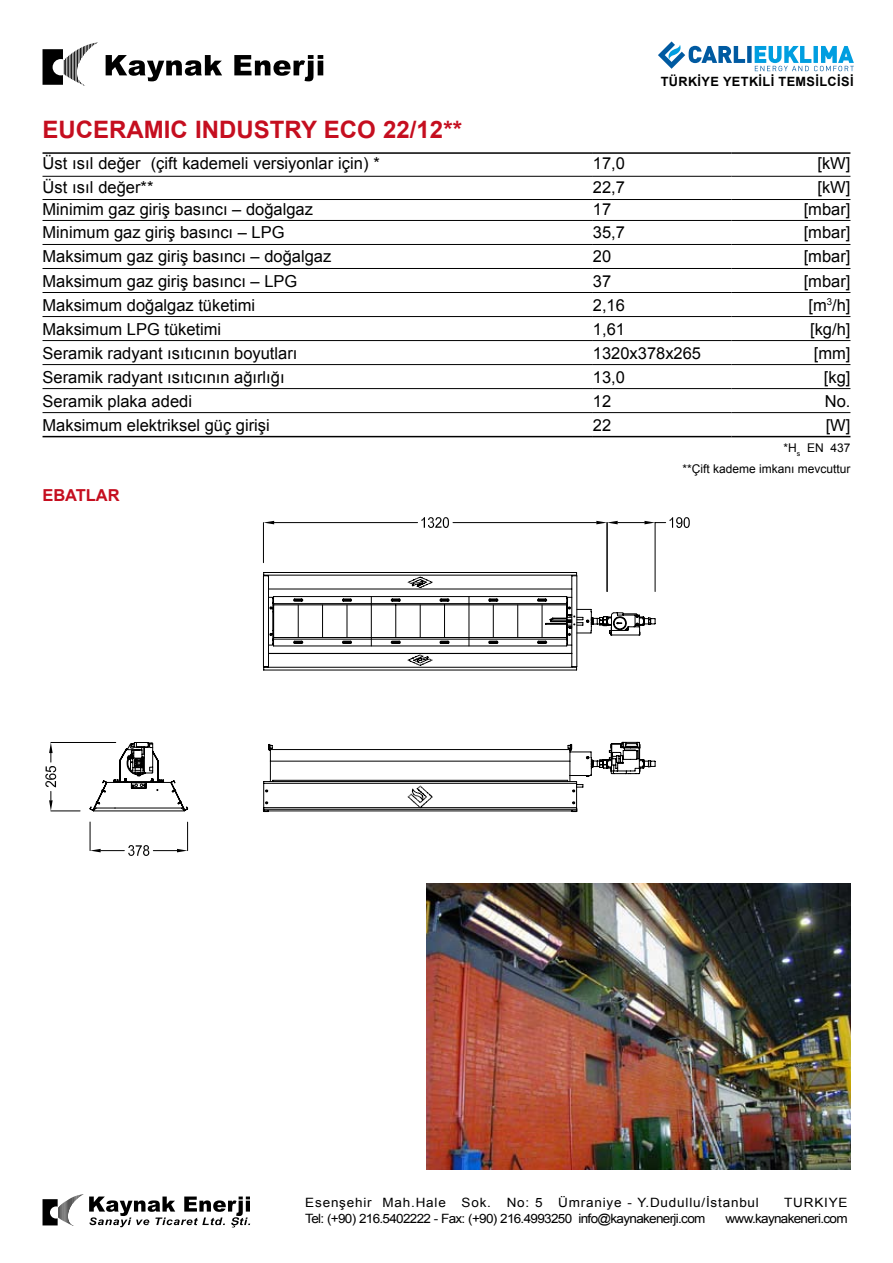
<style>
.page{position:relative;width:893px;height:1263px;background:#fff}
.page>*{position:absolute;margin:0;border:0;box-sizing:border-box;transform-origin:0 0}
.t1{font:700 24px "Arial";color:#c50e1f}
.t2{font:16.5px "Arial";color:#000}
.t3{font:700 16.5px "Arial";letter-spacing:-.005em;color:#c50e1f}
.t4{font:12.9px "Arial";letter-spacing:-.05em;color:#000;scale:1.05 1}
.t5{font:12.9px "Arial";letter-spacing:.06em;color:#000;scale:1.05 1}
.t6{font:700 12.75px "Arial";letter-spacing:.03em;color:#000}
.t7{font:12px/20.7px "Arial";color:#000;text-align:right}
</style>
<div class="page">
<hr style="left:43px;top:436px;width:550px;height:1px;background:#000">
<hr style="left:593px;top:436px;width:139px;height:1px;background:#000">
<hr style="left:732px;top:436px;width:118px;height:1px;background:#000">
<hr style="left:43px;top:152px;width:550px;height:2px;background:#000">
<hr style="left:593px;top:152px;width:139px;height:2px;background:#000">
<hr style="left:732px;top:152px;width:118px;height:2px;background:#000">
<hr style="left:593px;top:176px;width:139px;height:1px;background:#000">
<hr style="left:593px;top:199px;width:139px;height:1px;background:#000">
<hr style="left:43px;top:220px;width:550px;height:1px;background:#000">
<hr style="left:593px;top:220px;width:139px;height:1px;background:#000">
<hr style="left:43px;top:244px;width:550px;height:1px;background:#000">
<hr style="left:593px;top:244px;width:139px;height:1px;background:#000">
<hr style="left:43px;top:268px;width:550px;height:1px;background:#000">
<hr style="left:593px;top:268px;width:139px;height:1px;background:#000">
<hr style="left:593px;top:292px;width:139px;height:1px;background:#000">
<hr style="left:593px;top:316px;width:139px;height:1px;background:#000">
<hr style="left:593px;top:340px;width:139px;height:1px;background:#000">
<hr style="left:593px;top:364px;width:139px;height:1px;background:#000">
<hr style="left:593px;top:388px;width:139px;height:1px;background:#000">
<hr style="left:593px;top:412px;width:139px;height:1px;background:#000">
<hr style="left:43px;top:176px;width:550px;height:1px;background:#000">
<hr style="left:732px;top:176px;width:118px;height:1px;background:#000">
<hr style="left:43px;top:199px;width:550px;height:1px;background:#000">
<hr style="left:732px;top:199px;width:118px;height:1px;background:#000">
<hr style="left:732px;top:220px;width:118px;height:1px;background:#000">
<hr style="left:732px;top:244px;width:118px;height:1px;background:#000">
<hr style="left:732px;top:268px;width:118px;height:1px;background:#000">
<hr style="left:43px;top:292px;width:550px;height:1px;background:#000">
<hr style="left:732px;top:292px;width:118px;height:1px;background:#000">
<hr style="left:43px;top:316px;width:550px;height:1px;background:#000">
<hr style="left:732px;top:316px;width:118px;height:1px;background:#000">
<hr style="left:43px;top:340px;width:550px;height:1px;background:#000">
<hr style="left:732px;top:340px;width:118px;height:1px;background:#000">
<hr style="left:43px;top:364px;width:550px;height:1px;background:#000">
<hr style="left:732px;top:364px;width:118px;height:1px;background:#000">
<hr style="left:43px;top:388px;width:550px;height:1px;background:#000">
<hr style="left:732px;top:388px;width:118px;height:1px;background:#000">
<hr style="left:43px;top:412px;width:550px;height:1px;background:#000">
<hr style="left:732px;top:412px;width:118px;height:1px;background:#000">
<svg style="left:499px;top:572px;width:157px;height:241px"></svg>
<svg style="left:89px;top:779px;width:410px;height:33px"></svg>
<svg style="left:115px;top:522px;width:493px;height:283px"></svg>
<svg style="left:263px;top:521px;width:11px;height:3px"></svg>
<svg style="left:421px;top:517px;width:28px;height:11px"></svg>
<hr style="left:607px;top:523px;width:1px;height:68px;background:#000">
<hr style="left:655px;top:523px;width:1px;height:68px;background:#000">
<svg style="left:596px;top:517px;width:94px;height:11px"></svg>
<svg style="left:90px;top:822px;width:98px;height:34px"></svg>
<hr style="left:51px;top:742px;width:65px;height:1px;background:#000">
<svg style="left:45px;top:742px;width:35px;height:69px"></svg>
<img style="left:426px;top:883px;width:424px;height:286px">
<svg style="left:106px;top:55px;width:116px;height:26px"></svg>
<svg style="left:234px;top:55px;width:89px;height:26px"></svg>
<svg style="left:43px;top:43px;width:54px;height:42px"></svg>
<svg style="left:658px;top:41px;width:196px;height:30px"></svg>
<svg style="left:43px;top:1194px;width:207px;height:33px"></svg>
<p class="t6" style="left:661px;top:73px;width:194px">TÜRKİYE YETKİLİ TEMSİLCİSİ</p>
<h1 class="t1" style="left:43px;top:114px;width:421px">EUCERAMIC INDUSTRY ECO 22/12**</h1>
<p class="t2" style="left:43px;top:153px;width:339px">Üst ısıl değer (çift kademeli versiyonlar için) *</p>
<p class="t2" style="left:593px;top:153px;width:34px">17,0</p>
<p class="t2" style="left:817px;top:153px;width:34px">[kW]</p>
<p class="t2" style="left:43px;top:176px;width:112px">Üst ısıl değer**</p>
<p class="t2" style="left:593px;top:176px;width:34px">22,7</p>
<p class="t2" style="left:817px;top:176px;width:35px">[kW]</p>
<p class="t2" style="left:43px;top:198px;width:272px">Minimim gaz giriş basıncı – doğalgaz</p>
<p class="t2" style="left:593px;top:198px;width:20px">17</p>
<p class="t2" style="left:804px;top:198px;width:48px">[mbar]</p>
<p class="t2" style="left:43px;top:222px;width:244px">Minimum gaz giriş basıncı – LPG</p>
<p class="t2" style="left:593px;top:222px;width:34px">35,7</p>
<p class="t2" style="left:804px;top:222px;width:48px">[mbar]</p>
<p class="t2" style="left:43px;top:246px;width:290px">Maksimum gaz giriş basıncı – doğalgaz</p>
<p class="t2" style="left:593px;top:246px;width:20px">20</p>
<p class="t2" style="left:804px;top:246px;width:48px">[mbar]</p>
<p class="t2" style="left:43px;top:270px;width:256px">Maksimum gaz giriş basıncı – LPG</p>
<p class="t2" style="left:593px;top:270px;width:20px">37</p>
<p class="t2" style="left:804px;top:270px;width:48px">[mbar]</p>
<p class="t2" style="left:43px;top:294px;width:214px">Maksimum doğalgaz tüketimi</p>
<p class="t2" style="left:593px;top:294px;width:34px">2,16</p>
<p class="t2" style="left:808px;top:294px;width:44px">[m<sup>3</sup>/h]</p>
<p class="t2" style="left:43px;top:318px;width:180px">Maksimum LPG tüketimi</p>
<p class="t2" style="left:593px;top:318px;width:34px">1,61</p>
<p class="t2" style="left:810px;top:318px;width:42px">[kg/h]</p>
<p class="t2" style="left:43px;top:342px;width:256px">Seramik radyant ısıtıcının boyutları</p>
<p class="t2" style="left:593px;top:342px;width:110px">1320x378x265</p>
<p class="t2" style="left:814px;top:342px;width:38px">[mm]</p>
<p class="t2" style="left:43px;top:366px;width:244px">Seramik radyant ısıtıcının ağırlığı</p>
<p class="t2" style="left:593px;top:366px;width:34px">13,0</p>
<p class="t2" style="left:824px;top:366px;width:28px">[kg]</p>
<p class="t2" style="left:43px;top:390px;width:151px">Seramik plaka adedi</p>
<p class="t2" style="left:593px;top:390px;width:20px">12</p>
<p class="t2" style="left:825px;top:390px;width:27px">No.</p>
<p class="t2" style="left:43px;top:414px;width:229px">Maksimum elektriksel güç girişi</p>
<p class="t2" style="left:593px;top:414px;width:20px">22</p>
<p class="t2" style="left:826px;top:414px;width:26px">[W]</p>
<p class="t7" style="left:682px;top:438px;width:170px">*H<sub>s</sub> EN 437<br>**Çift kademe imkanı mevcuttur</p>
<p class="t3" style="left:43px;top:484px;width:79px">EBATLAR</p>
<p class="t5" style="left:305px;top:1194px;width:434px">Esenşehir Mah.Hale Sok. No: 5 Ümraniye - Y.Dudullu/İstanbul</p>
<p class="t5" style="left:784px;top:1194px;width:62px">TURKIYE</p>
<p class="t4" style="left:305px;top:1210px;width:383px">Tel: (+90) 216.5402222 - Fax: (+90) 216.4993250 info@kaynakenerji.com</p>
<p class="t4" style="left:725px;top:1210px;width:118px">www.kaynakeneri.com</p>
</div>
